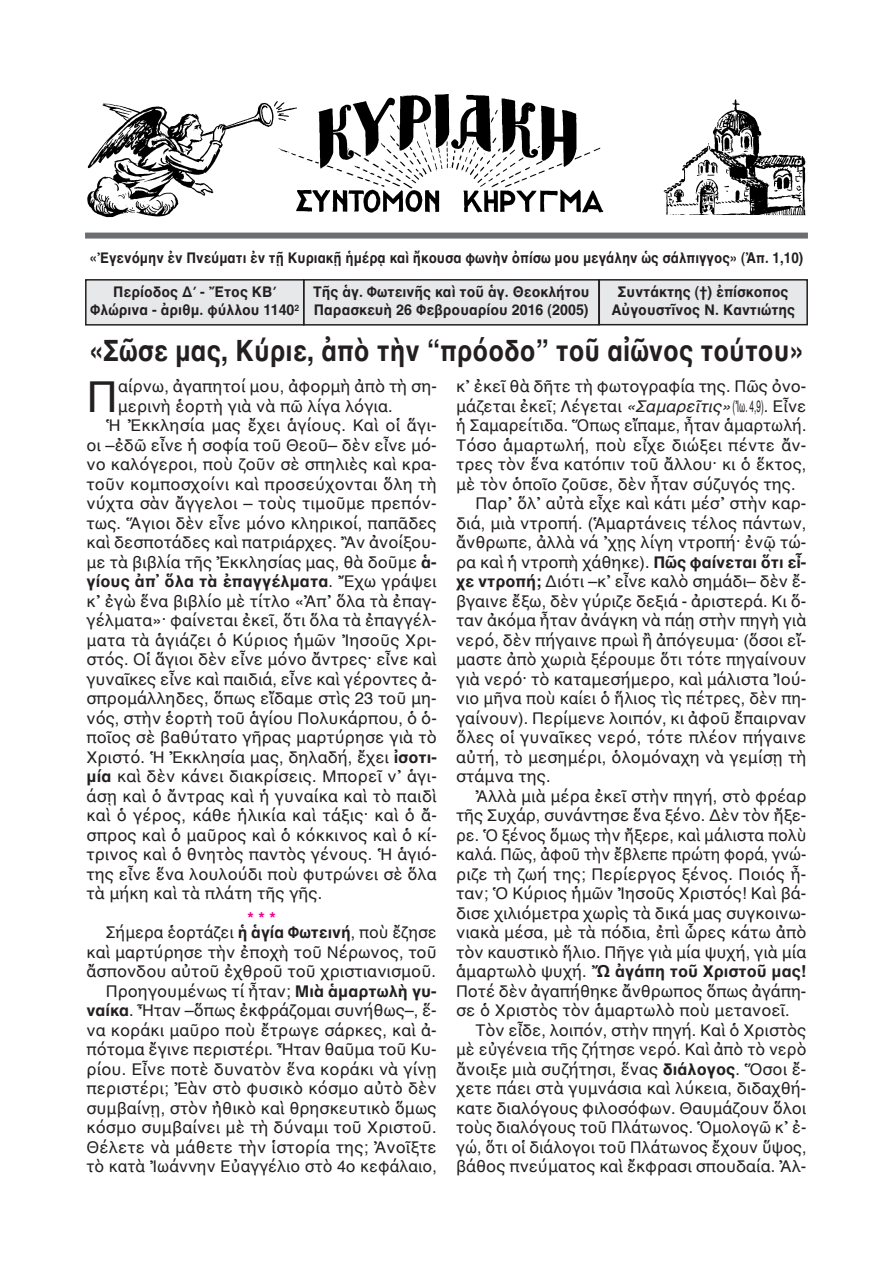
<style>
.page{position:relative;width:893px;height:1263px;background:#fff}
.page>*{position:absolute;margin:0;border:0;box-sizing:border-box;transform-origin:0 0}
.t1{font:43.5px "AL Helvetica";color:#231f20}
.t2{font:700 30px "AL Helvetica";color:#231f20;scale:.86 1}
.t3{font:16.5px/19.5px "AL Helvetica";color:#231f20}
.t4{font:700 16.5px "AL Helvetica";letter-spacing:.005em;color:#231f20}
.t5{font:16.5px "AL Helvetica";color:#231f20;scale:.96 1}
.t6{font:700 15px/18px "AL Helvetica";color:#231f20;text-align:center;scale:.95 1}
.t7{font:700 15px "AL Helvetica";color:#231f20;scale:.9 1}
.s1{font-weight:700}
.s2{font-weight:400}
.s3{font-weight:700;color:#ed028c}
.s4{font-style:italic}
</style>
<div class="page">
<div style="left:304px;top:280px;width:295px;height:45px;background:#e7e8e9"></div>
<div style="left:303px;top:279px;width:297px;height:47px;border:2px solid #231f20"></div>
<div style="left:87px;top:281px;width:216px;height:43px;background:#e7e8e9"></div>
<div style="left:85px;top:279px;width:219px;height:47px;border:2px solid #231f20"></div>
<div style="left:600px;top:281px;width:206px;height:43px;background:#e7e8e9"></div>
<div style="left:598px;top:279px;width:210px;height:46px;border:2px solid #231f20"></div>
<div style="left:85px;top:233px;width:723px;height:6px;background:#6c6d70"></div>
<img style="left:87px;top:94px;width:719px;height:124px">
<p class="t7" style="left:90px;top:249px;width:794px">«Ἐγενόμην ἐν Πνεύματι ἐν τῇ Κυριακῇ ἡμέρᾳ καὶ ἤκουσα φωνὴν ὀπίσω μου μεγάλην ὡς σάλπιγγος» (Ἀπ. 1,10)</p>
<p class="t6" style="left:90px;top:283px;width:222px">Περίοδος Δ΄ - Ἔτος ΚΒ΄<br>Φλώρινα - ἀριθμ. φύλλου 1140<sup>2</sup></p>
<p class="t6" style="left:611px;top:283px;width:195px">Συντάκτης (†) ἐπίσκοπος<br>Αὐγουστῖνος Ν. Καντιώτης</p>
<h2 class="t2" style="left:89px;top:332px;width:832px">«Σῶσε μας, Κύριε, ἀπὸ τὴν “πρόοδο” τοῦ αἰῶνος τούτου»</h2>
<p class="t6" style="left:313px;top:283px;width:292px;text-align:left">Τῆς ἁγ. Φωτεινῆς καὶ τοῦ ἁγ. Θεοκλήτου<br>Παρασκευὴ 26 Φεβρουαρίου 2016 (2005)</p>
<h1 class="t1" style="left:87px;top:370px;width:33px">Π</h1>
<p class="t3" style="left:118px;top:376px;width:320px">αίρνω, ἀγαπητοί μου, ἀφορμὴ ἀπὸ τὴ ση-</p>
<p class="t3" style="left:118px;top:396px;width:276px">μερινὴ ἑορτὴ γιὰ νὰ πῶ λίγα λόγια.</p>
<p class="t3" style="left:106px;top:415px;width:332px">Ἡ Ἐκκλησία μας ἔχει ἁγίους. Καὶ οἱ ἅγι-</p>
<p class="t3" style="left:87px;top:435px;width:352px">οι –ἐδῶ εἶνε ἡ σοφία τοῦ Θεοῦ– δὲν εἶνε μό-</p>
<p class="t3" style="left:87px;top:454px;width:352px">νο καλόγεροι, ποὺ ζοῦν σὲ σπηλιὲς καὶ κρα-</p>
<p class="t3" style="left:87px;top:474px;width:352px">τοῦν κομποσχοίνι καὶ προσεύχονται ὅλη τὴ</p>
<p class="t3" style="left:87px;top:493px;width:352px">νύχτα σὰν ἄγγελοι – τοὺς τιμοῦμε πρεπόν-</p>
<p class="t3" style="left:87px;top:513px;width:352px">τως. Ἅγιοι δὲν εἶνε μόνο κληρικοί, παπᾶδες</p>
<p class="t3" style="left:87px;top:532px;width:352px">καὶ δεσποτάδες καὶ πατριάρχες. Ἂν ἀνοίξου-</p>
<p class="t3" style="left:87px;top:552px;width:352px">με τὰ βιβλία τῆς Ἐκκλησίας μας, θὰ δοῦμε <span class="s1">ἁ-</span></p>
<p class="t4" style="left:87px;top:571px;width:352px">γίους ἀπ᾿ ὅλα τὰ ἐπαγγέλματα<span class="s2">. Ἔχω γράψει</span></p>
<p class="t3" style="left:87px;top:591px;width:352px">κ᾿ ἐγὼ ἕνα βιβλίο μὲ τίτλο «Ἀπ᾿ ὅλα τὰ ἐπαγ-</p>
<p class="t3" style="left:87px;top:610px;width:352px">γέλματα»· φαίνεται ἐκεῖ, ὅτι ὅλα τὰ ἐπαγγέλ-</p>
<p class="t3" style="left:87px;top:630px;width:352px">ματα τὰ ἁγιάζει ὁ Κύριος ἡμῶν Ἰησοῦς Χρι-</p>
<p class="t3" style="left:87px;top:649px;width:352px">στός. Οἱ ἅγιοι δὲν εἶνε μόνο ἄντρες· εἶνε καὶ</p>
<p class="t3" style="left:87px;top:669px;width:352px">γυναῖκες εἶνε καὶ παιδιά, εἶνε καὶ γέροντες ἀ-</p>
<p class="t3" style="left:87px;top:688px;width:352px">σπρομάλληδες, ὅπως εἴδαμε στὶς 23 τοῦ μη-</p>
<p class="t3" style="left:87px;top:708px;width:352px">νός, στὴν ἑορτὴ τοῦ ἁγίου Πολυκάρπου, ὁ ὁ-</p>
<p class="t3" style="left:87px;top:727px;width:352px">ποῖος σὲ βαθύτατο γῆρας μαρτύρησε γιὰ τὸ</p>
<p class="t3" style="left:87px;top:747px;width:352px">Χριστό. Ἡ Ἐκκλησία μας, δηλαδή, ἔχει <span class="s1">ἰσοτι-</span></p>
<p class="t3" style="left:87px;top:766px;width:352px"><span class="s1">μία</span> καὶ δὲν κάνει διακρίσεις. Μπορεῖ ν᾿ ἁγι-</p>
<p class="t3" style="left:87px;top:786px;width:352px">άσῃ καὶ ὁ ἄντρας καὶ ἡ γυναίκα καὶ τὸ παιδὶ</p>
<p class="t3" style="left:87px;top:805px;width:352px">καὶ ὁ γέρος, κάθε ἡλικία καὶ τάξις· καὶ ὁ ἄ-</p>
<p class="t3" style="left:87px;top:825px;width:352px">σπρος καὶ ὁ μαῦρος καὶ ὁ κόκκινος καὶ ὁ κί-</p>
<p class="t3" style="left:87px;top:844px;width:352px">τρινος καὶ ὁ θνητὸς παντὸς γένους. Ἡ ἁγιό-</p>
<p class="t3" style="left:87px;top:864px;width:352px">της εἶνε ἕνα λουλούδι ποὺ φυτρώνει σὲ ὅλα</p>
<p class="t3" style="left:87px;top:883px;width:237px">τὰ μήκη καὶ τὰ πλάτη τῆς γῆς.</p>
<p class="t3" style="left:106px;top:911px;width:332px;line-height:14.1px;text-indent:142px"><span class="s3">***<br></span>Σήμερα ἑορτάζει <span class="s1">ἡ ἁγία Φωτεινή</span>, ποὺ ἔζησε</p>
<p class="t3" style="left:86px;top:942px;width:352px;text-align:right">καὶ μαρτύρησε τὴν ἐποχὴ τοῦ Νέρωνος, τοῦ ἄσπονδου αὐτοῦ ἐχθροῦ τοῦ χριστιανισμοῦ.<br>Προηγουμένως τί ἦταν; <span class="s1">Μιὰ ἁμαρτωλὴ γυ&shy;ναίκα</span>. Ἦταν –ὅπως ἐκφράζομαι συνήθως–, ἕ&shy;να κοράκι μαῦρο ποὺ ἔτρωγε σάρκες, καὶ ἀ&shy;πότομα ἔγινε περιστέρι. Ἦταν θαῦμα τοῦ Κυ&shy;ρίου. Εἶνε ποτὲ δυνατὸν ἕνα κοράκι νὰ γίνῃ περιστέρι; Ἐὰν στὸ φυσικὸ κόσμο αὐτὸ δὲν συμβαίνῃ, στὸν ἠθικὸ καὶ θρησκευτικὸ ὅμως κόσμο συμβαίνει μὲ τὴ δύναμι τοῦ Χριστοῦ.<br>Θέλετε νὰ μάθετε τὴν ἱστορία της; Ἀνοῖξτε τὸ κατὰ Ἰωάννην Εὐαγγέλιο στὸ 4ο κεφάλαιο,</p>
<p class="t3" style="left:456px;top:376px;width:352px">κ᾿ ἐκεῖ θὰ δῆτε τὴ φωτογραφία της. Πῶς ὀνο-</p>
<p class="t3" style="left:456px;top:396px;width:352px">μάζεται ἐκεῖ; Λέγεται <span class="s4">«Σαμαρεῖτις»</span>(Ἰω. 4,9). Εἶνε</p>
<p class="t3" style="left:456px;top:415px;width:352px">ἡ Σαμαρείτιδα. Ὅπως εἴπαμε, ἦταν ἁμαρτωλή.</p>
<p class="t3" style="left:456px;top:435px;width:352px">Τόσο ἁμαρτωλή, ποὺ εἶχε διώξει πέντε ἄν-</p>
<p class="t3" style="left:456px;top:454px;width:352px">τρες τὸν ἕνα κατόπιν τοῦ ἄλλου· κι ὁ ἕκτος,</p>
<p class="t3" style="left:456px;top:474px;width:341px">μὲ τὸν ὁποῖο ζοῦσε, δὲν ἦταν σύζυγός της.</p>
<p class="t3" style="left:475px;top:493px;width:332px">Παρ᾿ ὅλ᾿ αὐτὰ εἶχε καὶ κάτι μέσ᾿ στὴν καρ-</p>
<p class="t3" style="left:456px;top:513px;width:352px">διά, μιὰ ντροπή. (Ἁμαρτάνεις τέλος πάντων,</p>
<p class="t3" style="left:456px;top:532px;width:352px">ἄνθρωπε, ἀλλὰ νά ᾿χῃς λίγη ντροπή· ἐνῷ τώ-</p>
<p class="t3" style="left:456px;top:552px;width:352px">ρα καὶ ἡ ντροπὴ χάθηκε). <span class="s1">Πῶς φαίνεται ὅτι εἶ-</span></p>
<p class="t3" style="left:456px;top:571px;width:352px"><span class="s1">χε ντροπή;</span> Διότι –κ᾿ εἶνε καλὸ σημάδι– δὲν ἔ-</p>
<p class="t3" style="left:456px;top:591px;width:352px">βγαινε ἔξω, δὲν γύριζε δεξιά - ἀριστερά. Κι ὅ-</p>
<p class="t3" style="left:456px;top:610px;width:352px">ταν ἀκόμα ἦταν ἀνάγκη νὰ πάῃ στὴν πηγὴ γιὰ</p>
<p class="t3" style="left:456px;top:630px;width:352px">νερό, δὲν πήγαινε πρωὶ ἢ ἀπόγευμα· (ὅσοι εἴ-</p>
<p class="t3" style="left:456px;top:649px;width:352px">μαστε ἀπὸ χωριὰ ξέρουμε ὅτι τότε πηγαίνουν</p>
<p class="t3" style="left:456px;top:669px;width:352px">γιὰ νερό· τὸ καταμεσήμερο, καὶ μάλιστα Ἰού-</p>
<p class="t3" style="left:456px;top:688px;width:352px">νιο μῆνα ποὺ καίει ὁ ἥλιος τὶς πέτρες, δὲν πη-</p>
<p class="t3" style="left:456px;top:708px;width:352px">γαίνουν). Περίμενε λοιπόν, κι ἀφοῦ ἔπαιρναν</p>
<p class="t3" style="left:456px;top:727px;width:352px">ὅλες οἱ γυναῖκες νερό, τότε πλέον πήγαινε</p>
<p class="t3" style="left:456px;top:747px;width:352px">αὐτή, τὸ μεσημέρι, ὁλομόναχη νὰ γεμίσῃ τὴ</p>
<p class="t3" style="left:456px;top:766px;width:96px">στάμνα της.</p>
<p class="t3" style="left:475px;top:786px;width:332px">Ἀλλὰ μιὰ μέρα ἐκεῖ στὴν πηγή, στὸ φρέαρ</p>
<p class="t3" style="left:456px;top:805px;width:352px">τῆς Συχάρ, συνάντησε ἕνα ξένο. Δὲν τὸν ἤξε-</p>
<p class="t3" style="left:456px;top:825px;width:352px">ρε. Ὁ ξένος ὅμως τὴν ἤξερε, καὶ μάλιστα πολὺ</p>
<p class="t5" style="left:456px;top:845px;width:366px">καλά. Πῶς, ἀφοῦ τὴν ἔβλεπε πρώτη φορά, γνώ-</p>
<p class="t3" style="left:456px;top:864px;width:352px">ριζε τὴ ζωή της; Περίεργος ξένος. Ποιός ἦ-</p>
<p class="t3" style="left:456px;top:883px;width:352px">ταν; Ὁ Κύριος ἡμῶν Ἰησοῦς Χριστός! Καὶ βά-</p>
<p class="t3" style="left:456px;top:903px;width:352px">δισε χιλιόμετρα χωρὶς τὰ δικά μας συγκοινω-</p>
<p class="t3" style="left:456px;top:922px;width:352px">νιακὰ μέσα, μὲ τὰ πόδια, ἐπὶ ὧρες κάτω ἀπὸ</p>
<p class="t3" style="left:456px;top:942px;width:352px">τὸν καυστικὸ ἥλιο. Πῆγε γιὰ μία ψυχή, γιὰ μία</p>
<p class="t4" style="left:456px;top:961px;width:352px"><span class="s2">ἁμαρτωλὸ ψυχή.</span> Ὤ ἀγάπη τοῦ Χριστοῦ μας!</p>
<p class="t3" style="left:456px;top:981px;width:352px">Ποτέ δὲν ἀγαπήθηκε ἄνθρωπος ὅπως ἀγάπη-</p>
<p class="t3" style="left:456px;top:1000px;width:335px">σε ὁ Χριστὸς τὸν ἁμαρτωλὸ ποὺ μετανοεῖ.</p>
<p class="t3" style="left:475px;top:1020px;width:332px">Τὸν εἶδε, λοιπόν, στὴν πηγή. Καὶ ὁ Χριστὸς</p>
<p class="t3" style="left:456px;top:1039px;width:352px">μὲ εὐγένεια τῆς ζήτησε νερό. Καὶ ἀπὸ τὸ νερὸ</p>
<p class="t3" style="left:456px;top:1059px;width:352px">ἄνοιξε μιὰ συζήτησι, ἕνας <span class="s1">διάλογος</span>. Ὅσοι ἔ-</p>
<p class="t3" style="left:456px;top:1078px;width:352px">χετε πάει στὰ γυμνάσια καὶ λύκεια, διδαχθή-</p>
<p class="t3" style="left:456px;top:1098px;width:352px">κατε διαλόγους φιλοσόφων. Θαυμάζουν ὅλοι</p>
<p class="t3" style="left:456px;top:1117px;width:352px">τοὺς διαλόγους τοῦ Πλάτωνος. Ὁμολογῶ κ᾿ ἐ-</p>
<p class="t3" style="left:456px;top:1137px;width:352px">γώ, ὅτι οἱ διάλογοι τοῦ Πλάτωνος ἔχουν ὕψος,</p>
<p class="t3" style="left:456px;top:1156px;width:352px">βάθος πνεύματος καὶ ἔκφρασι σπουδαία. Ἀλ-</p>
</div>
